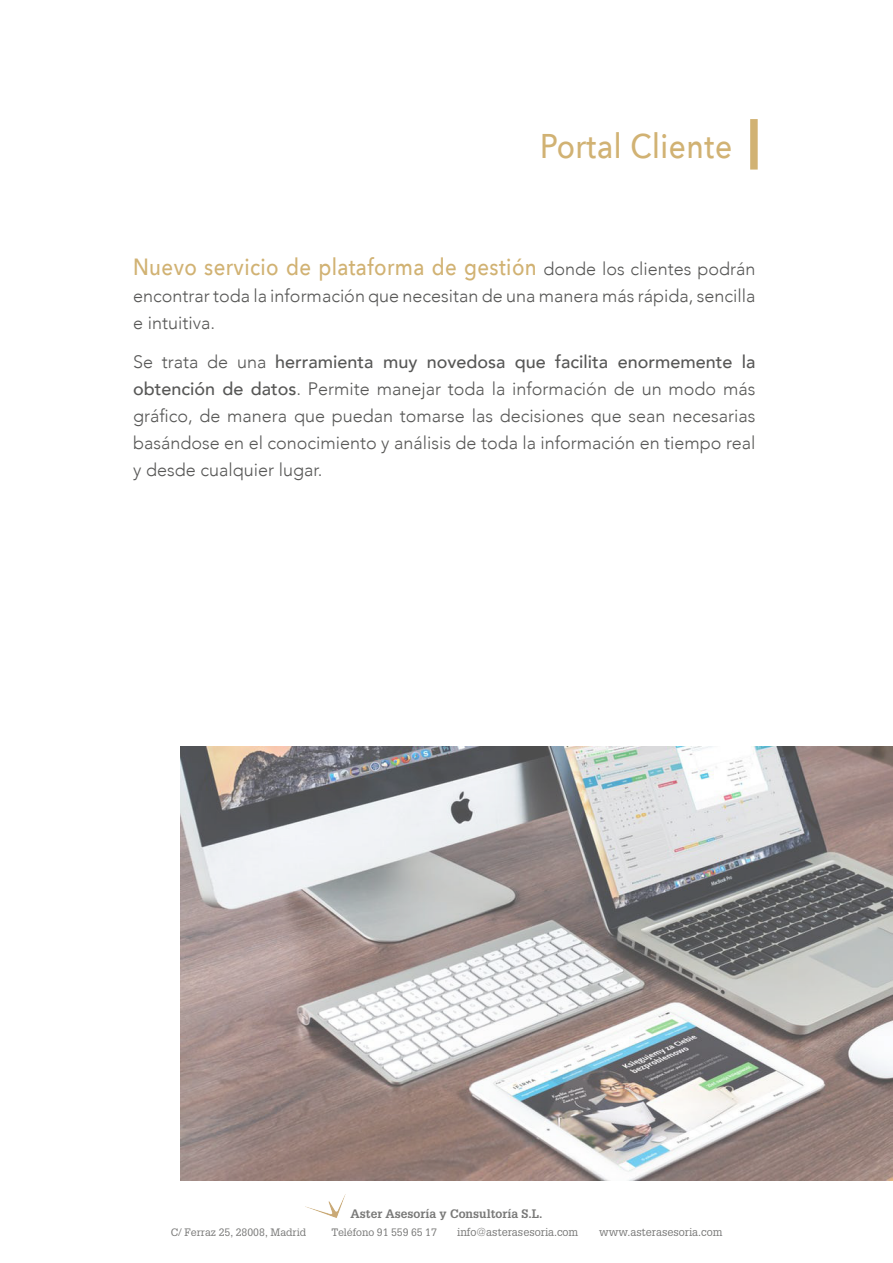
<style>
.page{position:relative;width:893px;height:1263px;background:#fff}
.page>*{position:absolute;margin:0;border:0;box-sizing:border-box;transform-origin:0 0}
.t1{font:500 34.2px "Avenir Next";letter-spacing:.02em;color:#d1b273;scale:.88 1}
.t2{font:500 23.4px "Avenir Next";letter-spacing:.02em;color:#d1b273;scale:.87 1}
.t3{font:300 18px/27px "Avenir";color:#575756}
.t4{font:700 12px "Glypha LT Std";color:#797978}
.t5{font:11.25px "Glypha LT Std";color:#797978;scale:.96 1}
.t6{font:10.5px "Glypha LT Std";color:#797978}
.s1{font-family:"Avenir";font-weight:300;font-size:18px;color:#575756}
.s2{font-weight:500}
</style>
<div class="page">
<div style="left:750px;top:119px;width:8px;height:51px;background:#d1b273"></div>
<img style="left:180px;top:746px;width:713px;height:434px">
<img style="left:305px;top:1194px;width:41px;height:24px">
<p class="t1" style="left:540px;top:117px;width:220px">Portal Cliente</p>
<p class="t2" style="left:133px;top:247px;width:717px">Nuevo servicio de plataforma de gestión <span class="s1">donde los clientes podrán</span></p>
<p class="t3" style="left:133px;top:282px;width:624px">encontrar toda la información que necesitan de una manera más rápida, sencilla e intuitiva.</p>
<p class="t3" style="left:133px;top:349px;width:624px;text-align:justify">Se trata de una <span class="s2">herramienta muy novedosa que facilita enormemente la obtención de datos</span>. Permite manejar toda la información de un modo más gráfico, de manera que puedan tomarse las decisiones que sean necesarias basándose en el conocimiento y análisis de toda la información en tiempo real y desde cualquier lugar.</p>
<p class="t4" style="left:350px;top:1206px;width:193px">Aster Asesoría y Consultoría S.L.</p>
<p class="t6" style="left:171px;top:1226px;width:137px">C/ Ferraz 25, 28008, Madrid</p>
<p class="t6" style="left:331px;top:1226px;width:107px">Teléfono 91 559 65 17</p>
<p class="t5" style="left:457px;top:1225px;width:128px">info@asterasesoria.com</p>
<p class="t5" style="left:599px;top:1225px;width:130px">www.asterasesoria.com</p>
</div>
